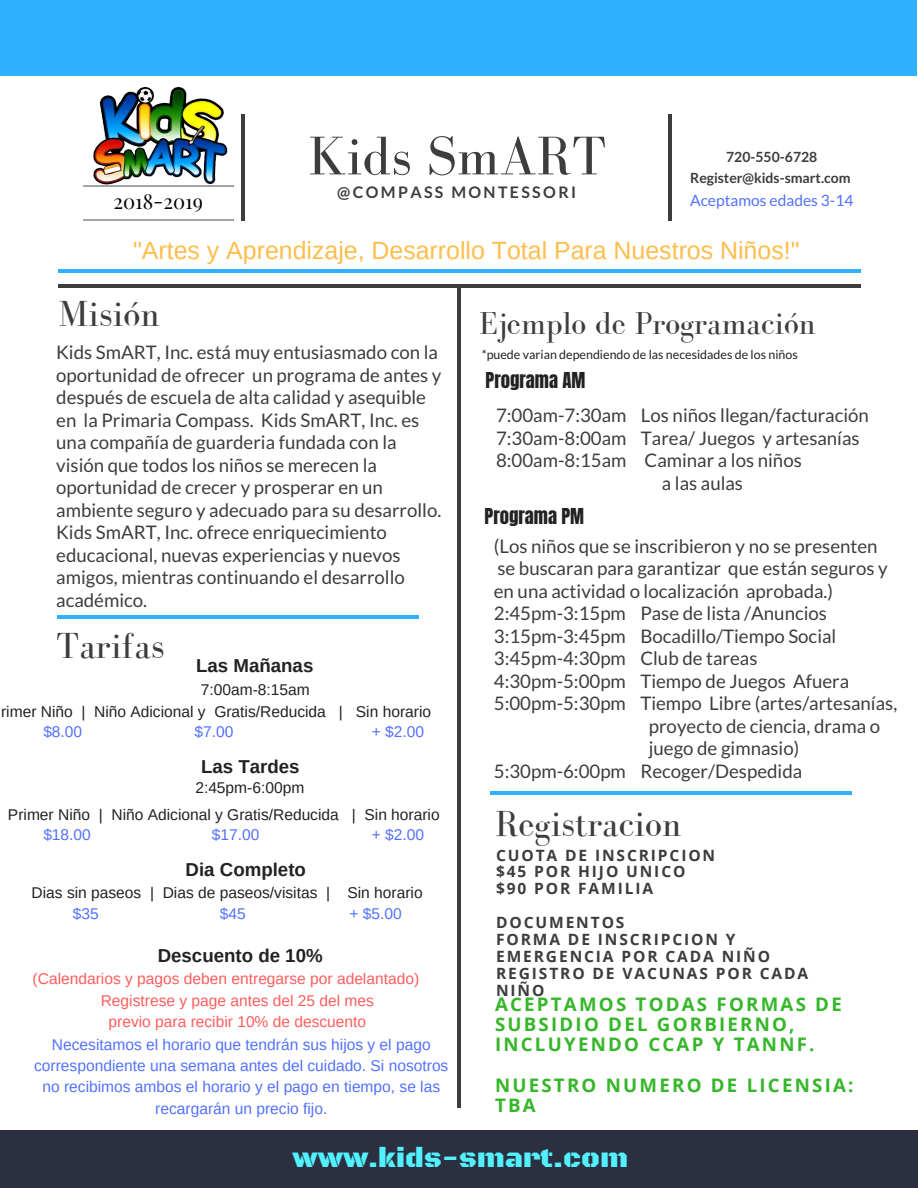
<style>
.page{position:relative;width:918px;height:1188px;background:#fff}
.page>*{position:absolute;margin:0;border:0;box-sizing:border-box;transform-origin:0 0}
.t1{font:55.95px "Bodoni FLF";color:#3c3d3c}
.t2{font:37.35px "Bodoni FLF";color:#3c3d3c}
.t3{font:32.7px "Bodoni FLF";color:#3c3d3c}
.t4{font:28.05px "Black Ops One";color:#52f1ff}
.t5{font:24.9px "Arimo";color:#ffbd4a}
.t6{font:20.1px "Playfair Display SC";color:#000}
.t7{font:18.75px/22.5px "Lato";color:#3c3d3c}
.t8{font:700 18.75px/20.2px "Open Sans";letter-spacing:.12em;color:#35b729}
.t9{font:700 18.75px "Arimo";color:#222}
.t10{font:18.75px "Anton";color:#222}
.t11{font:700 15.9px "Lato";letter-spacing:.15em;color:#3c3d3c}
.t12{font:15.6px/21.3px "Arimo";color:#5271ff;text-align:center}
.t13{font:15.6px/21.3px "Arimo";color:#222}
.t14{font:700 15.6px/16.8px "Open Sans";letter-spacing:.12em;color:#3c3d3c}
.t15{font:15.6px "Arimo";color:#ff5c5c}
.t16{font:15.6px "Lato";color:#5271ff}
.t17{font:700 13.95px/20.2px "Lato";color:#3c3d3c;text-align:center}
.t18{font:12.45px "Lato";color:#222}
</style>
<div class="page">
<hr style="left:242px;top:114px;width:3px;height:106px;background:#3c3d3c">
<hr style="left:668px;top:114px;width:4px;height:106px;background:#3c3d3c">
<hr style="left:457px;top:288px;width:4px;height:820px;background:#3c3d3c">
<div style="left:0;top:0;width:917px;height:75px;background:#2eb2ff"></div>
<div style="left:0;top:1131px;width:918px;height:57px;background:#2c2f3f"></div>
<hr style="left:59px;top:269px;width:802px;height:3px;background:#2eb2ff">
<hr style="left:57px;top:615px;width:361px;height:4px;background:#2eb2ff">
<hr style="left:491px;top:791px;width:361px;height:3px;background:#2eb2ff">
<hr style="left:59px;top:285px;width:802px;height:3px;background:#3c3d3c">
<img style="left:62px;top:75px;width:198px;height:135px">
<svg style="left:83px;top:186px;width:151px;height:1px"></svg>
<svg style="left:83px;top:219px;width:151px;height:1px"></svg>
<h1 class="t1" style="left:308px;top:126px;width:299px">Kids SmART</h1>
<p class="t17" style="left:690px;top:147px;width:162px">720-550-6728<br>Register@kids-smart.com</p>
<p class="t11" style="left:337px;top:182px;width:240px">@COMPASS MONTESSORI</p>
<p class="t6" style="left:114px;top:188px;width:91px">2018-2019</p>
<p class="t16" style="left:690px;top:190px;width:165px">Aceptamos edades 3-14</p>
<h3 class="t5" style="left:133px;top:236px;width:668px">"Artes y Aprendizaje, Desarrollo Total Para Nuestros Niños!"</h3>
<h2 class="t2" style="left:58px;top:294px;width:103px">Misión</h2>
<p class="t7" style="left:56px;top:341px;width:387px">Kids SmART, Inc. está muy entusiasmado con la oportunidad de ofrecer un programa de antes y después de escuela de alta calidad y asequible en la Primaria Compass. Kids SmART, Inc. es una compañía de guarderia fundada con la visión que todos los niños se merecen la oportunidad de crecer y prosperar en un ambiente seguro y adecuado para su desarrollo.<br>Kids SmART, Inc. ofrece enriquecimiento educacional, nuevas experiencias y nuevos amigos, mientras continuando el desarrollo académico.</p>
<h2 class="t2" style="left:56px;top:626px;width:110px">Tarifas</h2>
<p class="t13" style="left:1px;top:679px;width:432px;text-indent:200px">7:00am-8:15am<br>rimer Niño | Niño Adicional y Gratis/Reducida | Sin horario</p>
<p class="t9" style="left:196px;top:655px;width:119px">Las Mañanas</p>
<p class="t12" style="left:43px;top:721px;width:40px">$8.00</p>
<p class="t12" style="left:195px;top:721px;width:40px">$7.00</p>
<p class="t12" style="left:372px;top:721px;width:54px">+ $2.00</p>
<p class="t9" style="left:201px;top:756px;width:100px">Las Tardes</p>
<p class="t13" style="left:195px;top:777px;width:110px">2:45pm-6:00pm</p>
<p class="t13" style="left:8px;top:804px;width:433px">Primer Niño | Niño Adicional y Gratis/Reducida | Sin horario</p>
<p class="t12" style="left:43px;top:824px;width:49px">$18.00</p>
<p class="t12" style="left:212px;top:824px;width:49px">$17.00</p>
<p class="t12" style="left:372px;top:824px;width:54px">+ $2.00</p>
<p class="t9" style="left:186px;top:859px;width:122px">Dia Completo</p>
<p class="t13" style="left:32px;top:882px;width:393px">Dias sin paseos | Dias de paseos/visitas | Sin horario</p>
<p class="t12" style="left:73px;top:903px;width:27px">$35</p>
<p class="t12" style="left:220px;top:903px;width:27px">$45</p>
<p class="t12" style="left:349px;top:903px;width:54px">+ $5.00</p>
<p class="t9" style="left:158px;top:945px;width:166px">Descuento de 10%</p>
<p class="t15" style="left:33px;top:970px;width:388px">(Calendarios y pagos deben entregarse por adelantado)</p>
<p class="t15" style="left:101px;top:992px;width:275px">Registrese y page antes del 25 del mes</p>
<p class="t15" style="left:109px;top:1013px;width:259px">previo para recibir 10% de descuento</p>
<p class="t12" style="left:34px;top:1034px;width:416px">Necesitamos el horario que tendrán sus hijos y el pago correspondiente una semana antes del cuidado. Si nosotros no recibimos ambos el horario y el pago en tiempo, se las recargarán un precio fijo.</p>
<h3 class="t3" style="left:479px;top:306px;width:338px">Ejemplo de Programación</h3>
<p class="t18" style="left:482px;top:347px;width:318px">*puede varian dependiendo de las necesidades de los niños</p>
<p class="t10" style="left:486px;top:367px;width:101px">Programa AM</p>
<p class="t7" style="left:496px;top:404px;width:374px">7:00am-7:30am Los niños llegan/facturación</p>
<p class="t7" style="left:496px;top:426px;width:365px">7:30am-8:00am Tarea/ Juegos y artesanías</p>
<p class="t7" style="left:496px;top:449px;width:307px">8:00am-8:15am Caminar a los niños</p>
<p class="t7" style="left:662px;top:471px;width:83px">a las aulas</p>
<p class="t10" style="left:485px;top:503px;width:101px">Programa PM</p>
<p class="t7" style="left:494px;top:534px;width:385px">(Los niños que se inscribieron y no se presenten</p>
<p class="t7" style="left:497px;top:557px;width:392px">se buscaran para garantizar que están seguros y</p>
<p class="t7" style="left:494px;top:579px;width:341px">en una actividad o localización aprobada.)</p>
<p class="t7" style="left:494px;top:602px;width:335px">2:45pm-3:15pm Pase de lista /Anuncios</p>
<p class="t7" style="left:494px;top:624px;width:344px">3:15pm-3:45pm Bocadillo/Tiempo Social</p>
<p class="t7" style="left:494px;top:647px;width:265px">3:45pm-4:30pm Club de tareas</p>
<p class="t7" style="left:494px;top:669px;width:357px">4:30pm-5:00pm Tiempo de Juegos Afuera</p>
<p class="t7" style="left:494px;top:692px;width:405px">5:00pm-5:30pm Tiempo Libre (artes/artesanías,</p>
<p class="t7" style="left:649px;top:714px;width:233px">proyecto de ciencia, drama o</p>
<p class="t7" style="left:649px;top:737px;width:152px">juego de gimnasio)</p>
<p class="t7" style="left:494px;top:759px;width:310px">5:30pm-6:00pm Recoger/Despedida</p>
<h2 class="t2" style="left:495px;top:803px;width:188px">Registracion</h2>
<p class="t14" style="left:496px;top:846px;width:221px">CUOTA DE INSCRIPCION $45 POR HIJO UNICO $90 POR FAMILIA</p>
<p class="t14" style="left:496px;top:914px;width:314px">DOCUMENTOS<br>FORMA DE INSCRIPCION Y<br>EMERGENCIA POR CADA NIÑO<br>REGISTRO DE VACUNAS POR CADA<br>NIÑO</p>
<p class="t8" style="left:495px;top:993px;width:348px">ACEPTAMOS TODAS FORMAS DE<br>SUBSIDIO DEL GORBIERNO,<br>INCLUYENDO CCAP Y TANNF.</p>
<p class="t8" style="left:495px;top:1074px;width:360px">NUESTRO NUMERO DE LICENSIA:<br>TBA</p>
<h3 class="t4" style="left:293px;top:1141px;width:337px">www.kids-smart.com</h3>
</div>
